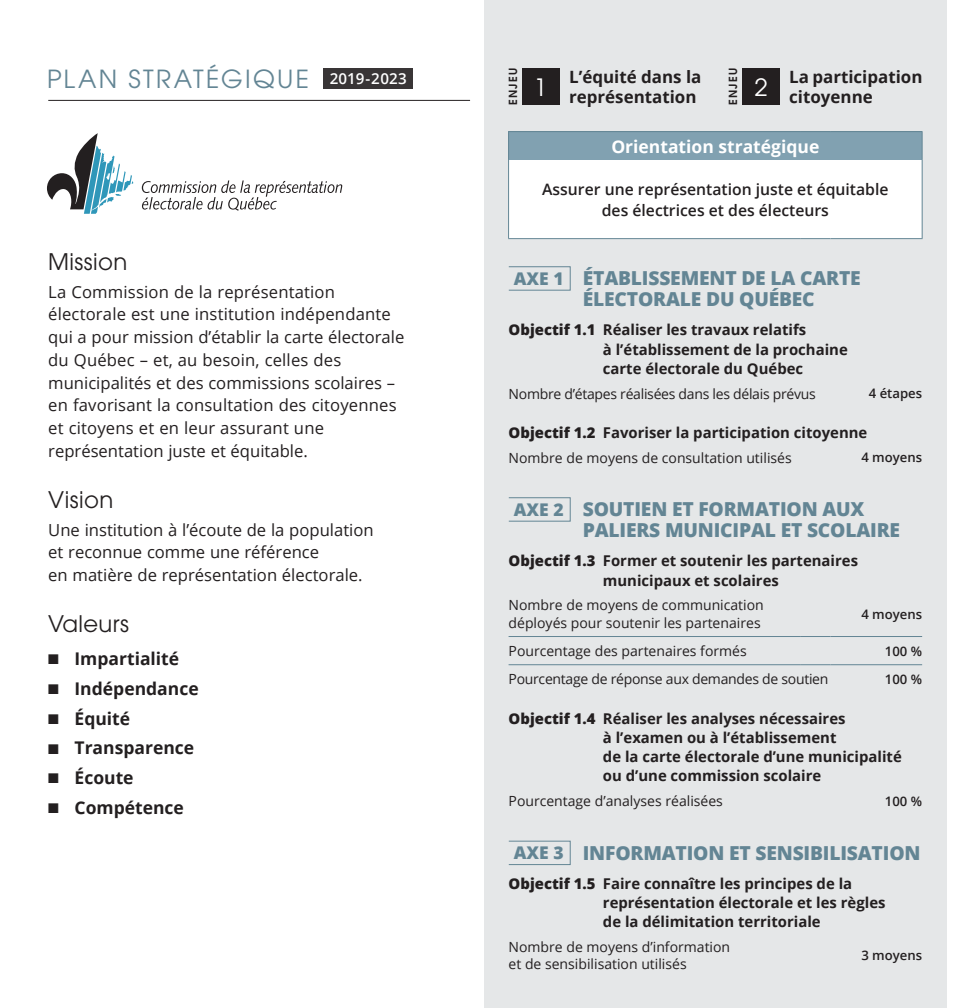
<style>
.page{position:relative;width:977px;height:1008px;background:#fff}
.page>*{position:absolute;margin:0;border:0;box-sizing:border-box;transform-origin:0 0}
.t1{font:24.85px "Avant Garde";letter-spacing:.09em;color:#638594}
.t2{font:23.8px "Avant Garde";color:#fff}
.t3{font:22.75px "Avant Garde";letter-spacing:.02em;color:#231f20}
.t4{font:800 19.25px/21px "Open Sans";letter-spacing:-.01em;color:#638594}
.t5{font:700 17.5px "Open Sans";color:#231f20}
.t6{font:700 17.5px "Open Sans";color:#fff}
.t7{font:700 16.97px/20.3px "Open Sans";color:#231f20}
.t8{font:16.62px/22.8px "Open Sans";color:#231f20}
.t9{font:600 15.75px/21px "Open Sans";color:#231f20;text-align:center}
.t10{font:700 14.88px/19.2px "Open Sans";color:#231f20}
.t11{font:14px/17.5px "Open Sans";color:#231f20}
.t12{font:14px "Open Sans";letter-spacing:-.02em;color:#231f20}
.t13{font:14px "Zapf Dingbats ITC";color:#231f20}
.t14{font:600 13.12px "Open Sans";color:#231f20}
.t15{font:600 11.2px "Avant Garde";letter-spacing:.11em;color:#231f20}
.s1{font-size:17.5px}
.s2{font-weight:800}
</style>
<div class="page">
<hr style="left:48px;top:100px;width:422px;height:1px;background:#231f20">
<div style="left:484px;top:0;width:464px;height:1008px;background:#e5e7e8"></div>
<div style="left:324px;top:68px;width:89px;height:21px;background:#393536"></div>
<svg style="left:142px;top:180px;width:200px;height:31px"></svg>
<svg style="left:47px;top:133px;width:86px;height:81px"></svg>
<div style="left:508px;top:132px;width:414px;height:28px;background:#81a1b1"></div>
<div style="left:508px;top:160px;width:414px;height:79px;background:#fff"></div>
<hr style="left:508px;top:636px;width:292px;height:1px;background:#638594">
<hr style="left:800px;top:636px;width:30px;height:1px;background:#638594">
<hr style="left:830px;top:636px;width:92px;height:1px;background:#638594">
<hr style="left:508px;top:664px;width:292px;height:1px;background:#638594">
<hr style="left:800px;top:664px;width:30px;height:1px;background:#638594">
<hr style="left:830px;top:664px;width:92px;height:1px;background:#638594">
<hr style="left:508px;top:131px;width:292px;height:1px;background:#638594">
<svg style="left:508px;top:132px;width:1px;height:28px"></svg>
<hr style="left:800px;top:131px;width:30px;height:1px;background:#638594">
<hr style="left:830px;top:131px;width:92px;height:1px;background:#638594">
<svg style="left:921px;top:132px;width:1px;height:27px"></svg>
<hr style="left:508px;top:160px;width:1px;height:78px;background:#638594">
<hr style="left:921px;top:160px;width:1px;height:78px;background:#638594">
<hr style="left:508px;top:238px;width:292px;height:1px;background:#638594">
<hr style="left:800px;top:238px;width:30px;height:1px;background:#638594">
<hr style="left:830px;top:238px;width:92px;height:1px;background:#638594">
<div style="left:508px;top:266px;width:62px;height:25px;border:1px solid #638594"></div>
<div style="left:508px;top:497px;width:62px;height:25px;border:1px solid #638594"></div>
<div style="left:508px;top:841px;width:62px;height:24px;border:1px solid #638594"></div>
<div style="left:522px;top:69px;width:38px;height:36px;background:#231f20"></div>
<div style="left:742px;top:69px;width:38px;height:36px;background:#231f20"></div>
<div style="left:947px;top:0;width:29px;height:1008px;background:#fff"></div>
<h1 class="t1" style="left:47px;top:64px;width:361px">PLAN STRATÉGIQUE <sup>2019-2023</sup></h1>
<h3 class="t3" style="left:48px;top:248px;width:81px">Mission</h3>
<p class="t8" style="left:48px;top:280px;width:357px">La Commission de la représentation électorale est une institution indépendante qui a pour mission d’établir la carte électorale du Québec – et, au besoin, celles des municipalités et des commissions scolaires – en favorisant la consultation des citoyennes et citoyens et en leur assurant une représentation juste et équitable.</p>
<h3 class="t3" style="left:48px;top:486px;width:67px">Vision</h3>
<p class="t8" style="left:48px;top:518px;width:327px">Une institution à l’écoute de la population et reconnue comme une référence<br>en matière de représentation électorale.</p>
<h3 class="t3" style="left:48px;top:610px;width:82px">Valeurs</h3>
<p class="t5" style="left:48px;top:646px;width:132px">■ Impartialité</p>
<p class="t5" style="left:48px;top:676px;width:152px">■ Indépendance</p>
<p class="t13" style="left:59px;top:712px;width:5px">■</p>
<p class="t5" style="left:48px;top:706px;width:83px">■ Équité</p>
<p class="t13" style="left:59px;top:742px;width:5px">■</p>
<p class="t5" style="left:48px;top:736px;width:147px">■ Transparence</p>
<p class="t5" style="left:48px;top:765px;width:87px">■ Écoute</p>
<p class="t5" style="left:48px;top:795px;width:137px">■ Compétence</p>
<p class="t15" style="left:505px;top:105px;width:39px;rotate:-90deg">ENJEU</p>
<p class="t7" style="left:789px;top:66px;width:135px">La participation citoyenne</p>
<p class="t15" style="left:725px;top:105px;width:39px;rotate:-90deg">ENJEU</p>
<p class="t7" style="left:569px;top:66px;width:134px">L’équité dans la représentation</p>
<h2 class="t2" style="left:754px;top:73px;width:15px">2</h2>
<h2 class="t2" style="left:534px;top:73px;width:15px">1</h2>
<p class="t6" style="left:611px;top:134px;width:209px">Orientation stratégique</p>
<p class="t9" style="left:542px;top:178px;width:348px">Assurer une représentation juste et équitable des électrices et des électeurs</p>
<p class="t4" style="left:583px;top:267px;width:279px;text-indent:-69px"><span class="s1">AXE 1</span> ÉTABLISSEMENT DE LA CARTE<br>ÉLECTORALE DU QUÉBEC</p>
<p class="t10" style="left:603px;top:320px;width:246px;text-indent:-94px"><span class="s2">Objectif 1.1</span> Réaliser les travaux relatifs<br>à l’établissement de la prochaine carte électorale du Québec</p>
<p class="t12" style="left:508px;top:384px;width:309px">Nombre d’étapes réalisées dans les délais prévus</p>
<p class="t14" style="left:868px;top:384px;width:55px">4 étapes</p>
<p class="t10" style="left:508px;top:423px;width:360px"><span class="s2">Objectif 1.2</span> Favoriser la participation citoyenne</p>
<p class="t11" style="left:508px;top:448px;width:285px">Nombre de moyens de consultation utilisés</p>
<p class="t14" style="left:861px;top:449px;width:62px">4 moyens</p>
<p class="t4" style="left:583px;top:498px;width:319px;text-indent:-69px"><span class="s1">AXE 2</span> SOUTIEN ET FORMATION AUX<br>PALIERS MUNICIPAL ET SCOLAIRE</p>
<p class="t10" style="left:603px;top:551px;width:257px;text-indent:-94px"><span class="s2">Objectif 1.3</span> Former et soutenir les partenaires municipaux et scolaires</p>
<p class="t11" style="left:508px;top:596px;width:257px">Nombre de moyens de communication déployés pour soutenir les partenaires</p>
<p class="t14" style="left:861px;top:605px;width:62px">4 moyens</p>
<p class="t11" style="left:508px;top:642px;width:240px">Pourcentage des partenaires formés</p>
<p class="t14" style="left:884px;top:642px;width:39px">100 %</p>
<p class="t12" style="left:508px;top:670px;width:321px">Pourcentage de réponse aux demandes de soutien</p>
<p class="t14" style="left:884px;top:670px;width:39px">100 %</p>
<p class="t10" style="left:603px;top:708px;width:300px;text-indent:-94px"><span class="s2">Objectif 1.4</span> Réaliser les analyses nécessaires<br>à l’examen ou à l’établissement<br>de la carte électorale d’une municipalité ou d’une commission scolaire</p>
<p class="t11" style="left:508px;top:792px;width:216px">Pourcentage d’analyses réalisées</p>
<p class="t14" style="left:884px;top:792px;width:39px">100 %</p>
<p class="t4" style="left:514px;top:841px;width:408px"><span class="s1">AXE 3</span> INFORMATION ET SENSIBILISATION</p>
<p class="t10" style="left:603px;top:873px;width:284px;text-indent:-94px"><span class="s2">Objectif 1.5</span> Faire connaître les principes de la représentation électorale et les règles de la délimitation territoriale</p>
<p class="t11" style="left:508px;top:938px;width:223px">Nombre de moyens d’information et de sensibilisation utilisés</p>
<p class="t14" style="left:861px;top:947px;width:62px">3 moyens</p>
</div>
